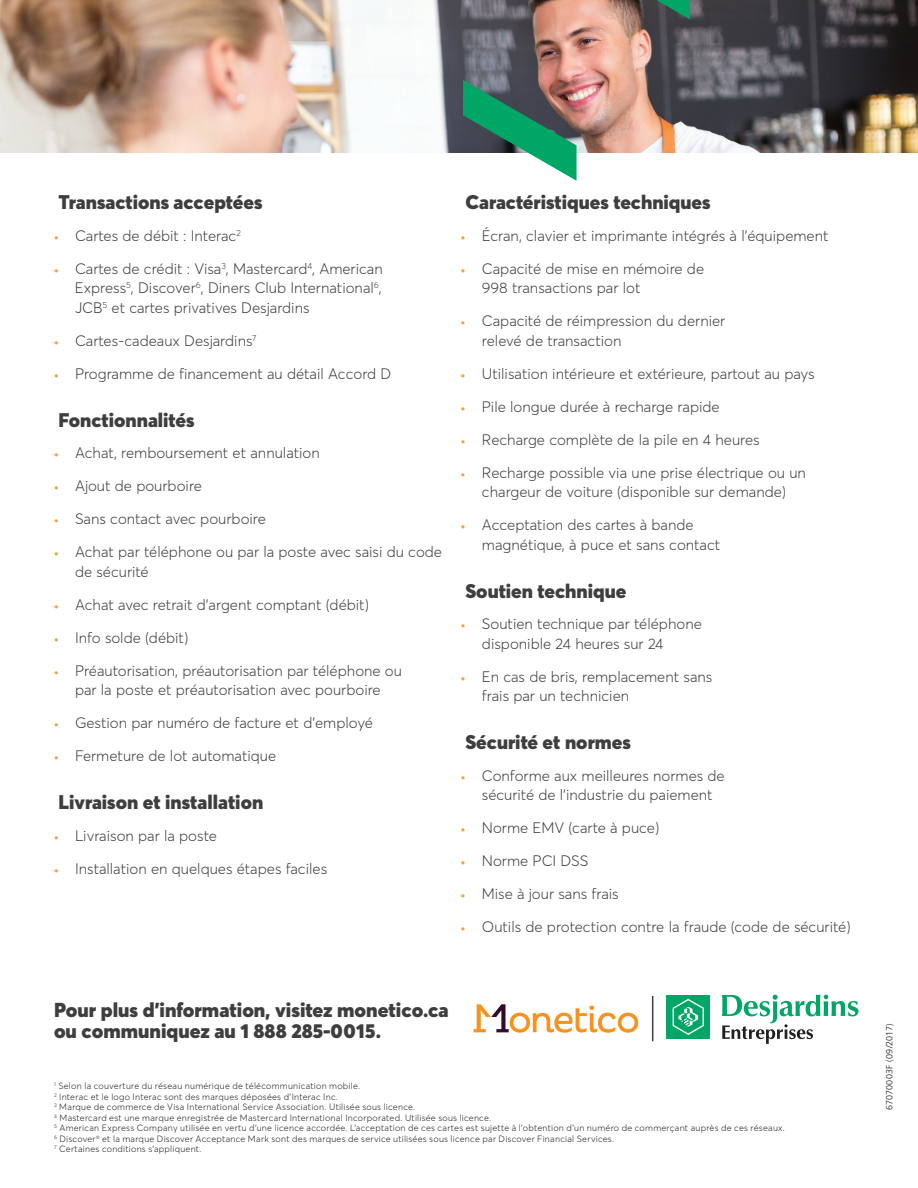
<style>
.page{position:relative;width:918px;height:1188px;background:#fff}
.page>*{position:absolute;margin:0;border:0;box-sizing:border-box;transform-origin:0 0}
.t1{font:900 19.95px/21px "Averta";color:#3e3e3f}
.t2{font:900 19.5px "Averta";color:#3e3e3f}
.t3{font:300 15px/19.5px "Averta";color:#3e3e3f}
.t4{font:300 9px/10.5px "Averta";letter-spacing:.025em;color:#231f20}
.t5{font:300 9px "Frutiger";letter-spacing:.005em;color:#231f20}
.s1{font-family:"Frutiger";font-stretch:condensed;font-size:9px;color:#f89d33}
</style>
<div class="page">
<img style="left:0;top:0;width:918px;height:152px">
<svg style="left:656px;top:0;width:34px;height:19px"></svg>
<svg style="left:463px;top:80px;width:114px;height:101px"></svg>
<div style="left:666px;top:995px;width:44px;height:44px;background:#00a665"></div>
<svg style="left:673px;top:999px;width:31px;height:36px"></svg>
<svg style="left:722px;top:995px;width:137px;height:49px"></svg>
<hr style="left:652px;top:996px;width:1px;height:45px;background:#3e3e3f">
<svg style="left:473px;top:1004px;width:165px;height:29px"></svg>
<h2 class="t2" style="left:58px;top:190px;width:206px">Transactions acceptées</h2>
<p class="t3" style="left:54px;top:225px;width:188px"><span class="s1">•</span> Cartes de débit : Interac<sup>2</sup></p>
<p class="t3" style="left:75px;top:258px;width:309px;text-align:justify;text-indent:-21px"><span class="s1">•</span> Cartes de crédit : Visa<sup>3</sup>, Mastercard<sup>4</sup>, American Express<sup>5</sup>, Discover<sup>6</sup>, Diners Club International<sup>6</sup>, JCB<sup>5</sup> et cartes privatives Desjardins</p>
<p class="t3" style="left:54px;top:330px;width:204px"><span class="s1">•</span> Cartes-cadeaux Desjardins<sup>7</sup></p>
<p class="t3" style="left:54px;top:363px;width:339px"><span class="s1">•</span> Programme de financement au détail Accord D</p>
<h2 class="t2" style="left:58px;top:407px;width:138px">Fonctionnalités</h2>
<p class="t3" style="left:54px;top:443px;width:267px"><span class="s1">•</span> Achat, remboursement et annulation</p>
<p class="t3" style="left:54px;top:476px;width:150px"><span class="s1">•</span> Ajout de pourboire</p>
<p class="t3" style="left:54px;top:509px;width:213px"><span class="s1">•</span> Sans contact avec pourboire</p>
<p class="t3" style="left:75px;top:542px;width:369px;text-indent:-21px"><span class="s1">•</span> Achat par téléphone ou par la poste avec saisi du code de sécurité</p>
<p class="t3" style="left:54px;top:594px;width:317px"><span class="s1">•</span> Achat avec retrait d’argent comptant (débit)</p>
<p class="t3" style="left:54px;top:627px;width:136px"><span class="s1">•</span> Info solde (débit)</p>
<p class="t3" style="left:54px;top:660px;width:350px;text-align:center"><span class="s1">•</span> Préautorisation, préautorisation par téléphone ou par la poste et préautorisation avec pourboire</p>
<p class="t3" style="left:54px;top:713px;width:320px"><span class="s1">•</span> Gestion par numéro de facture et d'employé</p>
<p class="t3" style="left:54px;top:746px;width:224px"><span class="s1">•</span> Fermeture de lot automatique</p>
<h2 class="t2" style="left:58px;top:790px;width:206px">Livraison et installation</h2>
<p class="t3" style="left:54px;top:825px;width:164px"><span class="s1">•</span> Livraison par la poste</p>
<p class="t3" style="left:54px;top:858px;width:275px"><span class="s1">•</span> Installation en quelques étapes faciles</p>
<h2 class="t2" style="left:465px;top:190px;width:247px">Caractéristiques techniques</h2>
<p class="t3" style="left:461px;top:225px;width:369px"><span class="s1">•</span> Écran, clavier et imprimante intégrés à l’équipement</p>
<p class="t3" style="left:482px;top:258px;width:224px;text-indent:-21px"><span class="s1">•</span> Capacité de mise en mémoire de<br>998 transactions par lot</p>
<p class="t3" style="left:482px;top:311px;width:245px;text-indent:-21px"><span class="s1">•</span> Capacité de réimpression du dernier relevé de transaction</p>
<p class="t3" style="left:461px;top:363px;width:355px"><span class="s1">•</span> Utilisation intérieure et extérieure, partout au pays</p>
<p class="t3" style="left:461px;top:396px;width:260px"><span class="s1">•</span> Pile longue durée à recharge rapide</p>
<p class="t3" style="left:461px;top:429px;width:300px"><span class="s1">•</span> Recharge complète de la pile en 4 heures</p>
<p class="t3" style="left:461px;top:462px;width:346px;text-align:center"><span class="s1">•</span> Recharge possible via une prise électrique ou un chargeur de voiture (disponible sur demande)</p>
<p class="t3" style="left:482px;top:515px;width:240px;text-indent:-21px"><span class="s1">•</span> Acceptation des cartes à bande magnétique, à puce et sans contact</p>
<h2 class="t2" style="left:465px;top:578px;width:162px">Soutien technique</h2>
<p class="t3" style="left:482px;top:614px;width:221px;text-indent:-21px"><span class="s1">•</span> Soutien technique par téléphone disponible 24 heures sur 24</p>
<p class="t3" style="left:482px;top:666px;width:232px;text-indent:-21px"><span class="s1">•</span> En cas de bris, remplacement sans frais par un technicien</p>
<h2 class="t2" style="left:465px;top:730px;width:167px">Sécurité et normes</h2>
<p class="t3" style="left:461px;top:765px;width:265px;text-align:center"><span class="s1">•</span> Conforme aux meilleures normes de sécurité de l’industrie du paiement</p>
<p class="t3" style="left:461px;top:818px;width:200px"><span class="s1">•</span> Norme EMV (carte à puce)</p>
<p class="t3" style="left:461px;top:851px;width:129px"><span class="s1">•</span> Norme PCI DSS</p>
<p class="t3" style="left:461px;top:884px;width:159px"><span class="s1">•</span> Mise à jour sans frais</p>
<p class="t3" style="left:461px;top:917px;width:391px"><span class="s1">•</span> Outils de protection contre la fraude (code de sécurité)</p>
<h1 class="t1" style="left:54px;top:999px;width:396px">Pour plus d’information, visitez monetico.ca ou communiquez au 1 888 285-0015.</h1>
<p class="t4" style="left:54px;top:1081px;width:732px"><sup>1</sup> Selon la couverture du réseau numérique de télécommunication mobile.<br><sup>2</sup> Interac et le logo Interac sont des marques déposées d’Interac Inc.<br><sup>3</sup> Marque de commerce de Visa International Service Association. Utilisée sous licence.<br><sup>4</sup> Mastercard est une marque enregistrée de Mastercard International Incorporated. Utilisée sous licence.<br><sup>5</sup> American Express Company utilisée en vertu d’une licence accordée. L’acceptation de ces cartes est sujette à l’obtention d’un numéro de commerçant auprès de ces réseaux.<br><sup>6</sup> Discover<sup>®</sup> et la marque Discover Acceptance Mark sont des marques de service utilisées sous licence par Discover Financial Services.<br><sup>7</sup> Certaines conditions s'appliquent.</p>
<p class="t5" style="left:884px;top:1110px;width:88px;rotate:-90deg">67070003F (09/2017)</p>
</div>
